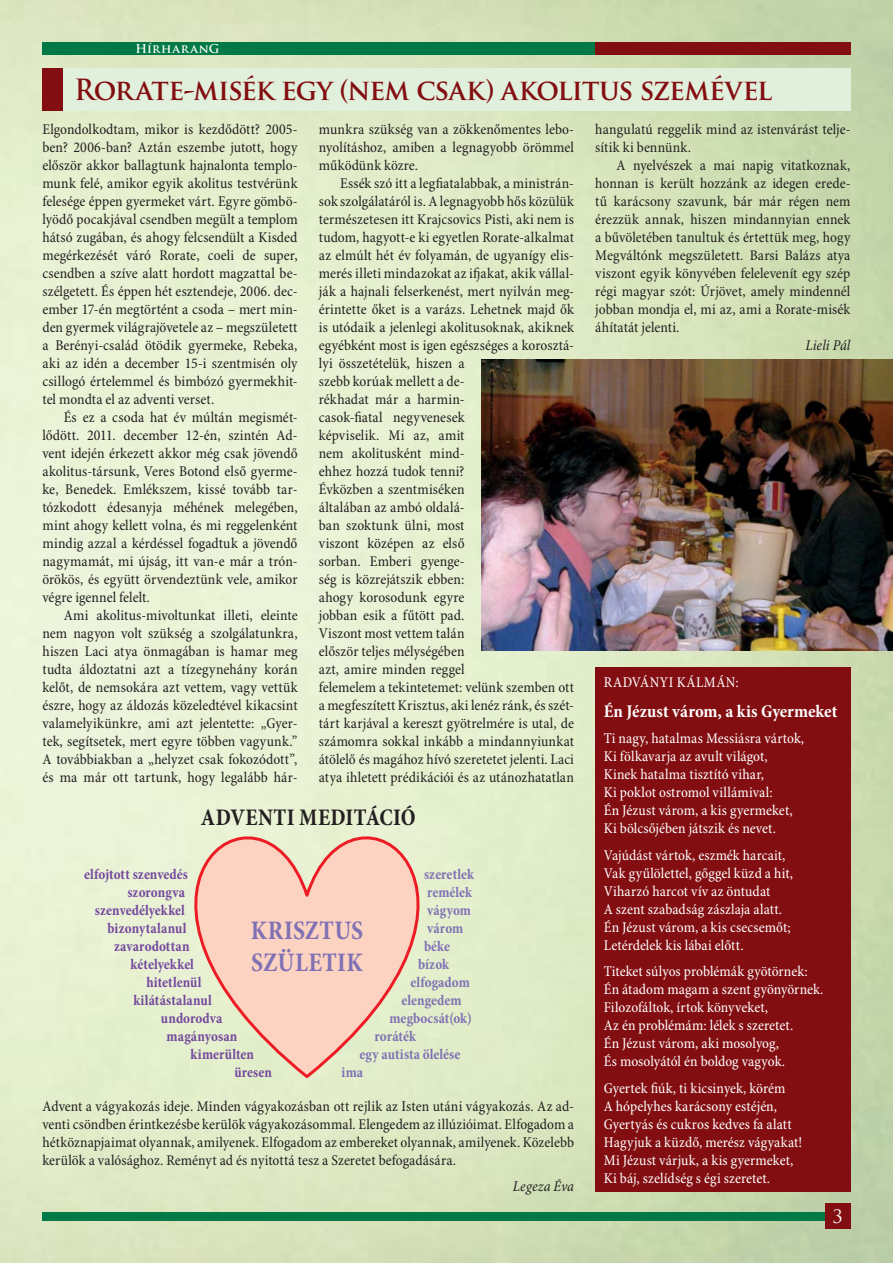
<style>
.page{position:relative;width:893px;height:1263px;background:#fff}
.page>*{position:absolute;margin:0;border:0;box-sizing:border-box;transform-origin:0 0}
.t1{font:700 28.5px "Trajan Pro";letter-spacing:-.03em;color:#830e11;scale:.96 1}
.t2{font:700 condensed 27px/32.4px "Minion Pro";letter-spacing:.015em;color:#8071b4;scale:.95 1}
.t3{font:700 condensed 24px "Minion Pro";letter-spacing:.015em;color:#231f20;scale:.95 1}
.t4{font:700 condensed 18px "Minion Pro";color:#fff}
.t5{font:18px "Trajan Pro";color:#fff}
.t6{font:condensed 15px/18px "Minion Pro";letter-spacing:.005em;color:#231f20;text-align:justify}
.t7{font:condensed 15px/18px "Minion Pro";color:#fff}
.t8{font:700 condensed 15px "Minion Pro";letter-spacing:.005em;color:#74489d;scale:.95 1}
.t9{font:700 condensed 15px "Minion Pro";letter-spacing:.005em;color:#8071b4;scale:.95 1}
.t10{font:italic condensed 15px "Minion Pro";letter-spacing:.005em;color:#231f20}
.t11{font:condensed 15px "Minion Pro";letter-spacing:.035em;color:#fff}
.t12{font:700 12px "Trajan Pro";letter-spacing:.06em;color:#fff}
</style>
<div class="page">
<img style="left:0;top:0;width:893px;height:1263px">
<svg style="left:82px;top:754px;width:450px;height:326px;background:#ebe6ca"></svg>
<div style="left:43px;top:43px;width:807px;height:12px;background:#007947"></div>
<div style="left:595px;top:43px;width:256px;height:12px;background:#830e11"></div>
<div style="left:43px;top:1212px;width:807px;height:8px;background:#007947"></div>
<div style="left:825px;top:1203px;width:25px;height:26px;background:#830e11"></div>
<div style="left:42px;top:68px;width:808px;height:43px;background:#e1f0dc"></div>
<div style="left:42px;top:68px;width:21px;height:43px;background:#830e11"></div>
<div style="left:595px;top:667px;width:255px;height:524px;background:#830e11"></div>
<img style="left:482px;top:359px;width:411px;height:292px">
<p class="t12" style="left:136px;top:42px;width:86px">HírharanG</p>
<h1 class="t1" style="left:74px;top:73px;width:729px">Rorate-misék egy (nem csak) akolitus szemével</h1>
<p class="t6" style="left:42px;top:122px;width:257px">Elgondolkodtam, mikor is kezdődött? 2005- ben? 2006-ban? Aztán eszembe jutott, hogy először akkor ballagtunk hajnalonta templo&shy;munk felé, amikor egyik akolitus testvérünk felesége éppen gyermeket várt. Egyre gömbö&shy;lyödő pocakjával csendben megült a templom hátsó zugában, és ahogy felcsendült a Kisded megérkezését váró Rorate, coeli de super, csendben a szíve alatt hordott magzattal be&shy;szélgetett. És éppen hét esztendeje, 2006. dec&shy;ember 17-én megtörtént a csoda – mert min&shy;den gyermek világrajövetele az – megszületett a Berényi-család ötödik gyermeke, Rebeka, aki az idén a december 15-i szentmisén oly csillogó értelemmel és bimbózó gyermekhit&shy;tel mondta el az adventi verset.</p>
<p class="t6" style="left:42px;top:410px;width:257px;text-indent:21px">És ez a csoda hat év múltán megismét&shy;lődött. 2011. december 12-én, szintén Ad&shy;vent idején érkezett akkor még csak jövendő akolitus-társunk, Veres Botond első gyerme&shy;ke, Benedek. Emlékszem, kissé tovább tar&shy;tózkodott édesanyja méhének melegében, mint ahogy kellett volna, és mi reggelenként mindig azzal a kérdéssel fogadtuk a jövendő nagymamát, mi újság, itt van-e már a trón&shy;örökös, és együtt örvendeztünk vele, amikor végre igennel felelt.</p>
<p class="t6" style="left:42px;top:608px;width:257px;text-indent:21px">Ami akolitus-mivoltunkat illeti, eleinte nem nagyon volt szükség a szolgálatunkra, hiszen Laci atya önmagában is hamar meg tudta áldoztatni azt a tízegynehány korán kelőt, de nemsokára azt vettem, vagy vettük észre, hogy az áldozás közeledtével kikacsint valamelyikünkre, ami azt jelentette: „Gyer&shy;tek, segítsetek, mert egyre többen vagyunk.” A továbbiakban a „helyzet csak fokozódott”, és ma már ott tartunk, hogy legalább hár-</p>
<p class="t6" style="left:319px;top:122px;width:257px">munkra szükség van a zökkenőmentes lebo&shy;nyolításhoz, amiben a legnagyobb örömmel működünk közre.</p>
<p class="t6" style="left:319px;top:176px;width:257px;text-align:left;text-indent:21px">Essék szó itt a legfiatalabbak, a ministrán&shy;sok szolgálatáról is. A legnagyobb hős közülük természetesen itt Krajcsovics Pisti, aki nem is tudom, hagyott-e ki egyetlen Rorate-alkalmat az elmúlt hét év folyamán, de ugyanígy elis&shy;merés illeti mindazokat az ifjakat, akik vállal&shy;ják a hajnali felserkenést, mert nyilván meg&shy;érintette őket is a varázs. Lehetnek majd ők is utódaik a jelenlegi akolitusoknak, akiknek egyébként most is igen egészséges a korosztá&shy;lyi összetételük, hiszen a<br>szebb korúak mellett a de-<br>rékhadat már a harmin-<br>casok-fiatal negyvenesek<br>képviselik. Mi az, amit<br>nem akolitusként mind-<br>ehhez hozzá tudok tenni?<br>Évközben a szentmiséken<br>általában az ambó oldalá-<br>ban szoktunk ülni, most<br>viszont középen az első<br>sorban. Emberi gyenge-<br>ség is közrejátszik ebben:<br>ahogy korosodunk egyre<br>jobban esik a fűtött pad.<br>Viszont most vettem talán<br>először teljes mélységében<br>azt, amire minden reggel<br>felemelem a tekintetemet: velünk szemben ott a megfeszített Krisztus, aki lenéz ránk, és szét&shy;tárt karjával a kereszt gyötrelmére is utal, de számomra sokkal inkább a mindannyiunkat átölelő és magához hívó szeretetet jelenti. Laci atya ihletett prédikációi és az utánozhatatlan</p>
<p class="t6" style="left:595px;top:122px;width:257px">hangulatú reggelik mind az istenvárást telje&shy;sítik ki bennünk.</p>
<p class="t6" style="left:595px;top:158px;width:257px;text-indent:21px">A nyelvészek a mai napig vitatkoznak, honnan is került hozzánk az idegen erede&shy;tű karácsony szavunk, bár már régen nem érezzük annak, hiszen mindannyian ennek a bűvöletében tanultuk és értettük meg, hogy Megváltónk megszületett. Barsi Balázs atya viszont egyik könyvében felelevenít egy szép régi magyar szót: Úrjövet, amely mindennél jobban mondja el, mi az, ami a Rorate-misék áhítatát jelenti.</p>
<p class="t10" style="left:805px;top:340px;width:46px">Lieli Pál</p>
<p class="t11" style="left:604px;top:676px;width:136px">RADVÁNYI KÁLMÁN:</p>
<p class="t4" style="left:604px;top:704px;width:235px">Én Jézust várom, a kis Gyermeket</p>
<p class="t7" style="left:604px;top:731px;width:202px">Ti nagy, hatalmas Messiásra vártok,<br>Ki fölkavarja az avult világot,<br>Kinek hatalma tisztító vihar,<br>Ki poklot ostromol villámival:<br>Én Jézust várom, a kis gyermeket,<br>Ki bölcsőjében játszik és nevet.</p>
<p class="t7" style="left:604px;top:847px;width:191px">Vajúdást vártok, eszmék harcait,<br>Vak gyűlölettel, gőggel küzd a hit,<br>Viharzó harcot vív az öntudat<br>A szent szabadság zászlaja alatt.<br>Én Jézust várom, a kis csecsemőt;<br>Letérdelek kis lábai előtt.</p>
<p class="t7" style="left:604px;top:964px;width:221px">Titeket súlyos problémák gyötörnek:<br>Én átadom magam a szent gyönyörnek.<br>Filozofáltok, írtok könyveket,<br>Az én problémám: lélek s szeretet.<br>Én Jézust várom, aki mosolyog,<br>És mosolyától én boldog vagyok.</p>
<p class="t7" style="left:604px;top:1080px;width:200px">Gyertek fiúk, ti kicsinyek, körém<br>A hópelyhes karácsony estéjén, Gyertyás és cukros kedves fa alatt Hagyjuk a küzdő, merész vágyakat!<br>Mi Jézust várjuk, a kis gyermeket, Ki báj, szelídség s égi szeretet.</p>
<h3 class="t3" style="left:201px;top:808px;width:227px">ADVENTI MEDITÁCIÓ</h3>
<p class="t9" style="left:424px;top:868px;width:54px">szeretlek</p>
<p class="t9" style="left:427px;top:886px;width:49px">remélek</p>
<p class="t9" style="left:427px;top:904px;width:48px">vágyom</p>
<p class="t9" style="left:427px;top:922px;width:40px">várom</p>
<p class="t9" style="left:424px;top:940px;width:29px">béke</p>
<p class="t9" style="left:418px;top:958px;width:34px">bízok</p>
<p class="t9" style="left:410px;top:976px;width:64px">elfogadom</p>
<p class="t9" style="left:401px;top:994px;width:65px">elengedem</p>
<p class="t9" style="left:389px;top:1012px;width:88px">megbocsát(ok)</p>
<p class="t9" style="left:374px;top:1030px;width:45px">roráték</p>
<p class="t9" style="left:359px;top:1048px;width:108px">egy autista ölelése</p>
<p class="t9" style="left:341px;top:1066px;width:24px">ima</p>
<p class="t8" style="left:84px;top:868px;width:111px">elfojtott szenvedés</p>
<p class="t8" style="left:127px;top:886px;width:62px">szorongva</p>
<p class="t8" style="left:95px;top:904px;width:96px">szenvedélyekkel</p>
<p class="t8" style="left:108px;top:922px;width:85px">bizonytalanul</p>
<p class="t8" style="left:114px;top:940px;width:81px">zavarodottan</p>
<p class="t8" style="left:131px;top:958px;width:68px">kételyekkel</p>
<p class="t8" style="left:146px;top:976px;width:60px">hitetlenül</p>
<p class="t8" style="left:133px;top:994px;width:84px">kilátástalanul</p>
<p class="t8" style="left:161px;top:1012px;width:66px">undorodva</p>
<p class="t8" style="left:167px;top:1030px;width:76px">magányosan</p>
<p class="t8" style="left:190px;top:1048px;width:68px">kimerülten</p>
<p class="t8" style="left:234px;top:1066px;width:41px">üresen</p>
<h2 class="t2" style="left:251px;top:916px;width:120px">KRISZTUS<br>SZÜLETIK</h2>
<p class="t6" style="left:42px;top:1098px;width:533px">Advent a vágyakozás ideje. Minden vágyakozásban ott rejlik az Isten utáni vágyakozás. Az ad&shy;venti csöndben érintkezésbe kerülök vágyakozásommal. Elengedem az illúzióimat. Elfogadom a hétköznapjaimat olyannak, amilyenek. Elfogadom az embereket olyannak, amilyenek. Közelebb kerülök a valósághoz. Reményt ad és nyitottá tesz a Szeretet befogadására.</p>
<p class="t10" style="left:513px;top:1181px;width:63px">Legeza Éva</p>
<p class="t5" style="left:832px;top:1206px;width:12px">3</p>
</div>
